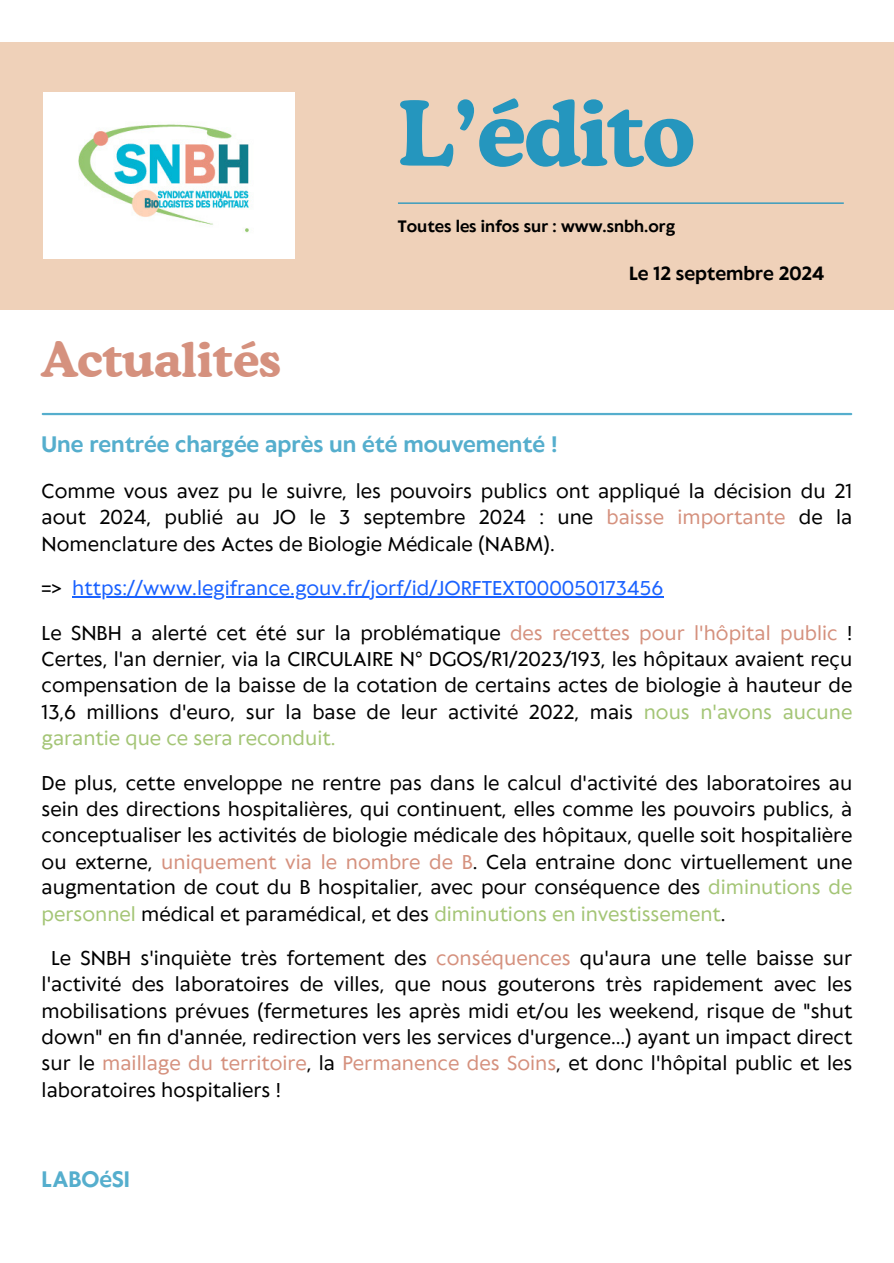
<style>
.page{position:relative;width:894px;height:1263px;background:#fff}
.page>*{position:absolute;margin:0;border:0;box-sizing:border-box;transform-origin:0 0}
.t1{font:700 89.4px "Cooper BT";letter-spacing:-.02em;color:#2596be}
.t2{font:700 48px "Cooper BT";color:#d5917e}
.t3{font:700 21px "Klein Text";color:#55aecd}
.t4{font:18.75px/26.4px "Klein Text";color:#000;text-align:justify}
.t5{font:18.75px "Klein Text";color:#1a62ff}
.t6{font:700 17.85px "Klein Text";color:#000}
.t7{font:700 15.45px "Klein Text";color:#000}
.s1{color:#d5917e}
.s2{color:#000}
.s3{color:#a4c576}
</style>
<div class="page">
<hr style="left:72px;top:596px;width:591px;height:1px;background:#1a62ff">
<div style="left:0;top:42px;width:893px;height:267px;background:#efd1b9"></div>
<hr style="left:398px;top:202px;width:445px;height:2px;background:#2596be">
<img style="left:43px;top:93px;width:251px;height:165px">
<hr style="left:43px;top:413px;width:807px;height:2px;background:#55aecd">
<p class="t1" style="left:398px;top:78px;width:299px">L’édito</p>
<h1 class="t2" style="left:42px;top:330px;width:241px">Actualités</h1>
<p class="t7" style="left:398px;top:218px;width:278px">Toutes les infos sur : www.snbh.org</p>
<p class="t6" style="left:629px;top:264px;width:197px">Le 12 septembre 2024</p>
<h2 class="t3" style="left:42px;top:434px;width:517px">Une rentrée chargée après un été mouvementé !</h2>
<p class="t4" style="left:42px;top:480px;width:811px">Comme vous avez pu le suivre, les pouvoirs publics ont appliqué la décision du 21 aout 2024, publié au JO le 3 septembre 2024 : une <span class="s1">baisse importante</span> de la Nomenclature des Actes de Biologie Médicale (NABM).</p>
<p class="t5" style="left:42px;top:579px;width:623px"><span class="s2">=&gt;</span> https://www.legifrance.gouv.fr/jorf/id/JORFTEXT000050173456</p>
<p class="t4" style="left:42px;top:622px;width:811px">Le SNBH a alerté cet été sur la problématique <span class="s1">des recettes pour l'hôpital public</span> !<br>Certes, l'an dernier, via la CIRCULAIRE N° DGOS/R1/2023/193, les hôpitaux avaient reçu compensation de la baisse de la cotation de certains actes de biologie à hauteur de 13,6 millions d'euro, sur la base de leur activité 2022, mais <span class="s3">nous n'avons aucune garantie que ce sera reconduit.</span></p>
<p class="t4" style="left:42px;top:771px;width:811px">De plus, cette enveloppe ne rentre pas dans le calcul d'activité des laboratoires au sein des directions hospitalières, qui continuent, elles comme les pouvoirs publics, à conceptualiser les activités de biologie médicale des hôpitaux, quelle soit hospitalière ou externe, <span class="s1">uniquement via le nombre de B</span>. Cela entraine donc virtuellement une augmentation de cout du B hospitalier, avec pour conséquence des <span class="s3">diminutions de personnel</span> médical et paramédical, et des <span class="s3">diminutions en investissement</span>.</p>
<p class="t4" style="left:42px;top:947px;width:811px;text-indent:9px">Le SNBH s'inquiète très fortement des <span class="s1">conséquences</span> qu'aura une telle baisse sur l'activité des laboratoires de villes, que nous gouterons très rapidement avec les mobilisations prévues (fermetures les après midi et/ou les weekend, risque de "shut down" en fi n d'année, redirection vers les services d'urgence…) ayant un impact direct sur le <span class="s1">maillage du territoire</span>, la <span class="s1">Permanence des Soins</span>, et donc l'hôpital public et les laboratoires hospitaliers !</p>
<h2 class="t3" style="left:42px;top:1168px;width:90px">LABOéSI</h2>
</div>
